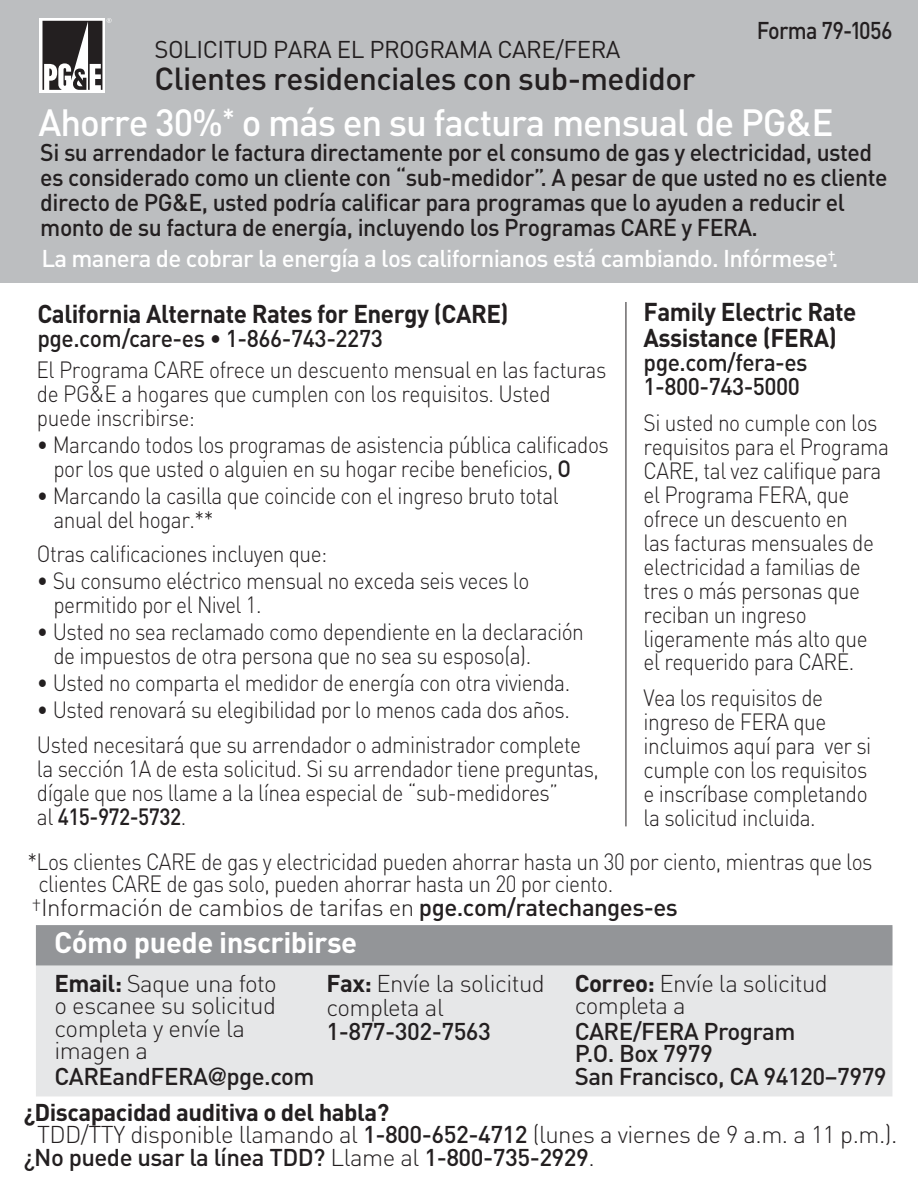
<style>
.page{position:relative;width:918px;height:1188px;background:#fff}
.page>*{position:absolute;margin:0;border:0;box-sizing:border-box;transform-origin:0 0}
.t1{font:500 37.5px "DIN";letter-spacing:-.03em;color:#fff}
.t2{font:500 31.5px "DIN";letter-spacing:-.02em;color:#231f20}
.t3{font:700 29.25px "DIN";letter-spacing:-.02em;color:#fff}
.t4{font:700 25.5px/25.5px "DIN";letter-spacing:-.02em;color:#231f20;scale:.95 1}
.t5{font:500 24px/24.8px "DIN";letter-spacing:-.02em;color:#231f20;scale:.96 1}
.t6{font:300 24px/22.5px "DIN";letter-spacing:-.02em;color:#231f20}
.t7{font:500 24px/22.5px "DIN";letter-spacing:-.02em;color:#231f20}
.t8{font:500 24px "DIN";letter-spacing:-.03em;color:#fff}
.t9{font:500 24px/24px "DIN";letter-spacing:-.02em;color:#231f20;scale:.95 1}
.t10{font:24px "DIN";letter-spacing:-.02em;color:#231f20}
.t11{font:700 24px "DIN";letter-spacing:-.02em;color:#231f20}
.t12{font:500 24px "DIN";letter-spacing:-.02em;color:#231f20;scale:.9 1}
.t13{font:300 23.25px/24px "DIN";letter-spacing:-.025em;color:#231f20;scale:.9 1}
.s1{font-weight:500}
.s2{font-weight:700}
.s3{font-family:"Helvetica Neue"}
.s4{font-weight:300}
</style>
<div class="page">
<div style="left:0;top:0;width:918px;height:282px;background:#bcbec0"></div>
<div style="left:40px;top:18px;width:65px;height:75px;background:#fff"></div>
<svg style="left:42px;top:18px;width:70px;height:72px"></svg>
<hr style="left:625px;top:302px;width:1px;height:524px;background:#231f20">
<div style="left:36px;top:927px;width:856px;height:169px;background:#e6e7e8"></div>
<div style="left:36px;top:925px;width:856px;height:40px;background:#939598"></div>
<p class="t10" style="left:155px;top:34px;width:467px">SOLICITUD PARA EL PROGRAMA CARE/FERA</p>
<h2 class="t2" style="left:155px;top:58px;width:542px">Clientes residenciales con sub-medidor</h2>
<p class="t12" style="left:757px;top:15px;width:152px">Forma 79-1056</p>
<h1 class="t1" style="left:38px;top:98px;width:796px">Ahorre 30%<sup>*</sup> o más en su factura mensual de PG&amp;E</h1>
<p class="t5" style="left:40px;top:140px;width:884px">Si su arrendador le factura directamente por el consumo de gas y electricidad, usted es considerado como un cliente con “sub-medidor”. A pesar de que usted no es cliente directo de PG&amp;E, usted podría calificar para programas que lo ayuden a reducir el monto de su factura de energía, incluyendo los Programas CARE y FERA.</p>
<p class="t8" style="left:42px;top:243px;width:798px">La manera de cobrar la energía a los californianos está cambiando. Infórmese<sup>†</sup>.</p>
<p class="t4" style="left:37px;top:300px;width:497px">California Alternate Rates for Energy (CARE)</p>
<p class="t9" style="left:37px;top:325px;width:365px">pge.com/care-es • 1-866-743-2273</p>
<p class="t13" style="left:36px;top:357px;width:634px">El Programa CARE ofrece un descuento mensual en las facturas de PG&amp;E a hogares que cumplen con los requisitos. Usted puede inscribirse:</p>
<p class="t13" style="left:53px;top:432px;width:618px;text-indent:-17px">• Marcando todos los programas de asistencia pública calificados por los que usted o alguien en su hogar recibe beneficios, <span class="s1">O</span></p>
<p class="t13" style="left:53px;top:483px;width:563px;text-indent:-17px">• Marcando la casilla que coincide con el ingreso bruto total anual del hogar.**</p>
<p class="t13" style="left:37px;top:542px;width:324px">Otras calificaciones incluyen que:</p>
<p class="t13" style="left:53px;top:569px;width:530px;text-indent:-17px">• Su consumo eléctrico mensual no exceda seis veces lo permitido por el Nivel 1.</p>
<p class="t13" style="left:53px;top:620px;width:591px;text-indent:-17px">• Usted no sea reclamado como dependiente en la declaración de impuestos de otra persona que no sea su esposo(a).</p>
<p class="t13" style="left:37px;top:671px;width:594px">• Usted no comparta el medidor de energía con otra vivienda.</p>
<p class="t13" style="left:37px;top:693px;width:606px;line-height:34.5px">• Usted renovará su elegibilidad por lo menos cada dos años.<br>Usted necesitará que su arrendador o administrador complete</p>
<p class="t13" style="left:37px;top:756px;width:626px">la sección 1A de esta solicitud. Si su arrendador tiene preguntas, dígale que nos llame a la línea especial de “sub-medidores”<br>al <span class="s1">415-972-5732</span>.</p>
<p class="t4" style="left:643px;top:298px;width:226px">Family Electric Rate<br>Assistance (FERA)</p>
<p class="t9" style="left:643px;top:349px;width:174px">pge.com/fera-es<br>1-800-743-5000</p>
<p class="t13" style="left:643px;top:410px;width:274px">Si usted no cumple con los requisitos para el Programa<br>CARE, tal vez califique para el Programa FERA, que ofrece un descuento en<br>las facturas mensuales de electricidad a familias de tres o más personas que reciban un ingreso ligeramente más alto que el requerido para CARE.</p>
<p class="t13" style="left:643px;top:686px;width:254px">Vea los requisitos de ingreso de FERA que incluimos aquí para ver si cumple con los requisitos e inscríbase completando la solicitud incluida.</p>
<p class="t13" style="left:39px;top:850px;width:928px;line-height:22.5px;text-indent:-11px">*Los clientes CARE de gas y electricidad pueden ahorrar hasta un 30 por ciento, mientras que los clientes CARE de gas solo, pueden ahorrar hasta un 20 por ciento.</p>
<p class="t6" style="left:31px;top:896px;width:648px"><sup>†</sup>Información de cambios de tarifas en <span class="s1">pge.com/ratechanges-es</span></p>
<p class="t3" style="left:54px;top:924px;width:304px">Cómo puede inscribirse</p>
<p class="t6" style="left:55px;top:972px;width:224px"><span class="s2">Email:</span> Saque una foto o escanee su solicitud completa y envíe la imagen a</p>
<p class="t7" style="left:55px;top:1064px;width:261px">CAREandFERA<span class="s3">@</span>pge.com</p>
<p class="t6" style="left:326px;top:971px;width:220px;line-height:24px"><span class="s2">Fax:</span> Envíe la solicitud completa al</p>
<p class="t7" style="left:326px;top:1019px;width:166px">1-877-302-7563</p>
<p class="t6" style="left:575px;top:972px;width:255px"><span class="s2">Correo:</span> Envíe la solicitud completa a</p>
<p class="t7" style="left:575px;top:1019px;width:313px">CARE/FERA Program<br>P.O. Box 7979<br>San Francisco, CA 94120–7979</p>
<p class="t11" style="left:24px;top:1096px;width:367px">¿Discapacidad auditiva o del habla?</p>
<p class="t6" style="left:37px;top:1123px;width:862px">TDD/TTY disponible llamando al <span class="s1">1-800-652-4712</span> (lunes a viernes de 9 a.m. a 11 p.m.).</p>
<p class="t7" style="left:24px;top:1145px;width:572px">¿No puede usar la línea TDD? <span class="s4">Llame al</span> 1-800-735-2929<span class="s4">.</span></p>
</div>
